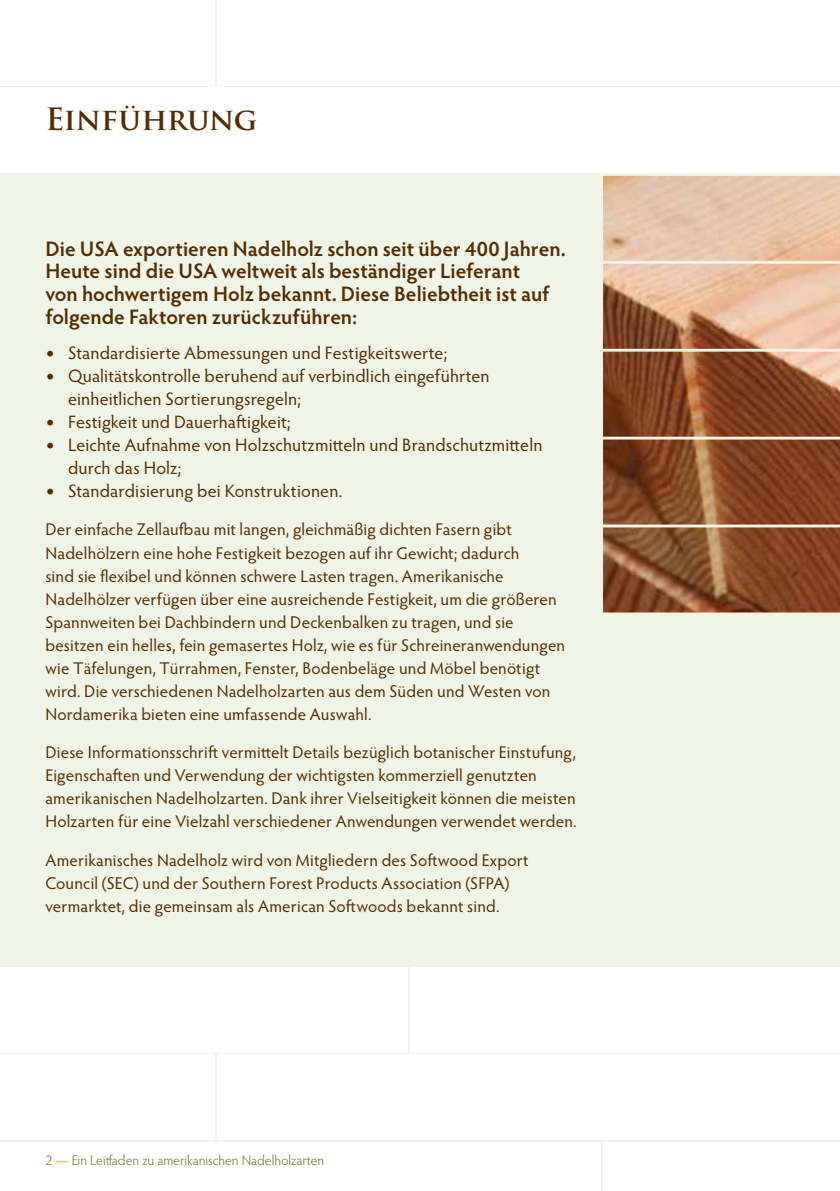
<style>
.page{position:relative;width:840px;height:1191px;background:#fff}
.page>*{position:absolute;margin:0;border:0;box-sizing:border-box;transform-origin:0 0}
.t1{font:700 30px "Trajan Pro";letter-spacing:-.01em;color:#542d00}
.t2{font:600 21px/22.6px "Hypatia Sans Pro";color:#542d00}
.t3{font:18px/23px "Hypatia Sans Pro";letter-spacing:.01em;color:#542d00}
.t4{font:17px/23px "Hypatia Sans Pro";letter-spacing:.01em;color:#542d00}
.t5{font:300 14px "Hypatia Sans Pro";color:#5a7411}
.s1{font-weight:700;font-size:22px}
.s2{font-weight:600;color:#fcc14f}
</style>
<div class="page">
<div style="left:0;top:0;width:839px;height:1191px;background:#f0f4e6"></div>
<div style="left:602px;top:1142px;width:237px;height:49px;background:#fff"></div>
<div style="left:0;top:1142px;width:600px;height:49px;background:#fff"></div>
<div style="left:0;top:0;width:214px;height:85px;background:#fff"></div>
<div style="left:0;top:1054px;width:214px;height:86px;background:#fff"></div>
<img style="left:603px;top:176px;width:236px;height:436px">
<div style="left:217px;top:0;width:622px;height:85px;background:#fff"></div>
<div style="left:217px;top:1054px;width:622px;height:86px;background:#fff"></div>
<div style="left:410px;top:967px;width:429px;height:85px;background:#fff"></div>
<div style="left:0;top:967px;width:407px;height:85px;background:#fff"></div>
<div style="left:0;top:88px;width:839px;height:85px;background:#fff"></div>
<h1 class="t1" style="left:45px;top:100px;width:213px">Einführung</h1>
<p class="t2" style="left:45px;top:237px;width:521px">Die USA exportieren Nadelholz schon seit über 400 Jahren.<br>Heute sind die USA weltweit als beständiger Lieferant<br>von hochwertigem Holz bekannt. Diese Beliebtheit ist auf folgende Faktoren zurückzuführen:</p>
<p class="t3" style="left:45px;top:340px;width:403px"><span class="s1">•</span> Standardisierte Abmessungen und Festigkeitswerte;</p>
<p class="t3" style="left:68px;top:363px;width:423px;text-indent:-23px"><span class="s1">•</span> Qualitätskontrolle beruhend auf verbindlich eingeführten einheitlichen Sortierungsregeln;</p>
<p class="t3" style="left:45px;top:409px;width:247px"><span class="s1">•</span> Festigkeit und Dauerhaftigkeit;</p>
<p class="t3" style="left:68px;top:432px;width:475px;text-indent:-23px"><span class="s1">•</span> Leichte Aufnahme von Holzschutzmitteln und Brandschutzmitteln durch das Holz;</p>
<p class="t3" style="left:45px;top:478px;width:298px"><span class="s1">•</span> Standardisierung bei Konstruktionen.</p>
<p class="t4" style="left:45px;top:517px;width:521px">Der einfache Zellaufbau mit langen, gleichmäßig dichten Fasern gibt Nadelhölzern eine hohe Festigkeit bezogen auf ihr Gewicht; dadurch<br>sind sie flexibel und können schwere Lasten tragen. Amerikanische Nadelhölzer verfügen über eine ausreichende Festigkeit, um die größeren Spannweiten bei Dachbindern und Deckenbalken zu tragen, und sie besitzen ein helles, fein gemasertes Holz, wie es für Schreineranwendungen wie Täfelungen, Türrahmen, Fenster, Bodenbeläge und Möbel benötigt wird. Die verschiedenen Nadelholzarten aus dem Süden und Westen von Nordamerika bieten eine umfassende Auswahl.</p>
<p class="t4" style="left:45px;top:740px;width:532px">Diese Informationsschrift vermittelt Details bezüglich botanischer Einstufung, Eigenschaften und Verwendung der wichtigsten kommerziell genutzten amerikanischen Nadelholzarten. Dank ihrer Vielseitigkeit können die meisten Holzarten für eine Vielzahl verschiedener Anwendungen verwendet werden.</p>
<p class="t4" style="left:45px;top:848px;width:484px">Amerikanisches Nadelholz wird von Mitgliedern des Softwood Export<br>Council (SEC) und der Southern Forest Products Association (SFPA) vermarktet, die gemeinsam als American Softwoods bekannt sind.</p>
<p class="t5" style="left:45px;top:1151px;width:280px">2 <span class="s2">—</span> Ein Leitfaden zu amerikanischen Nadelholzarten</p>
</div>
